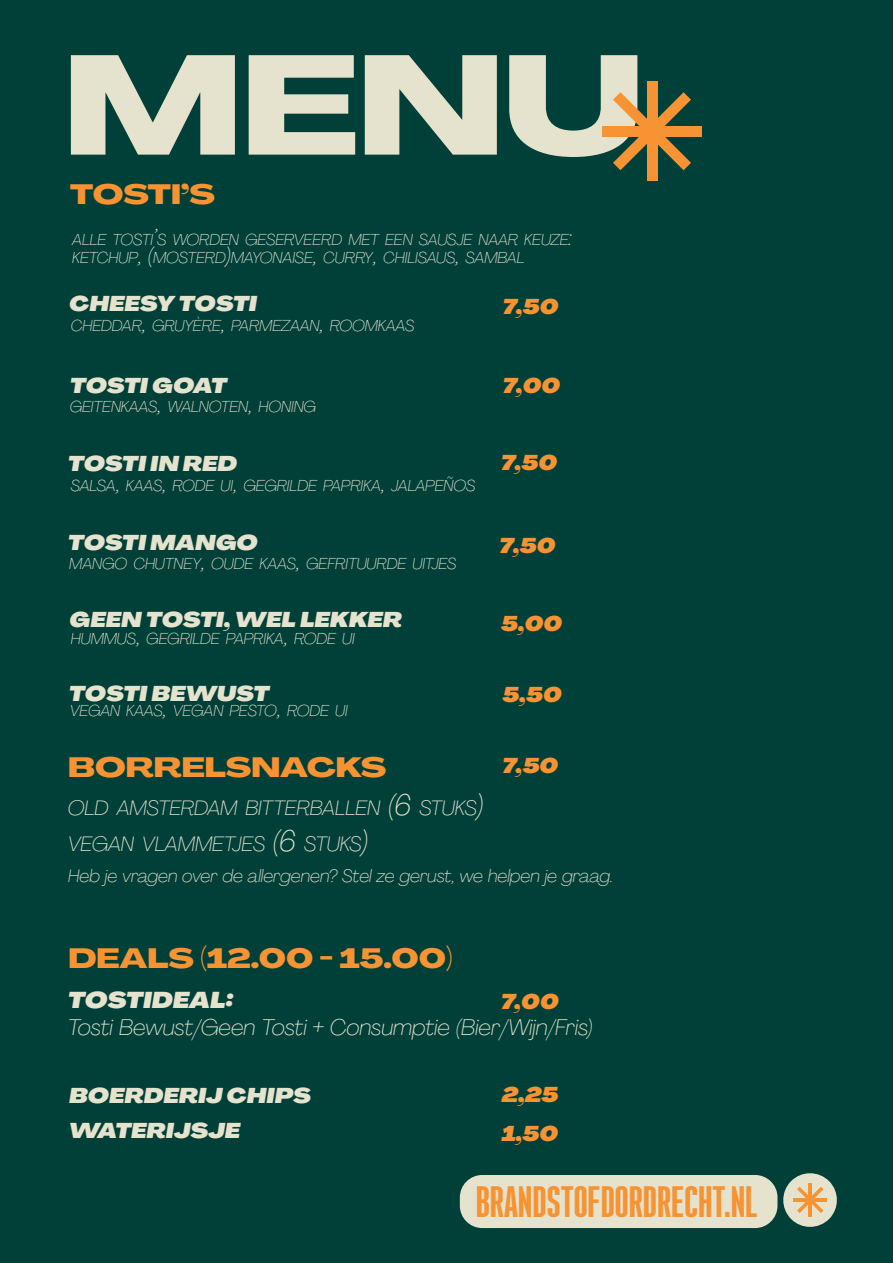
<style>
.page{position:relative;width:893px;height:1263px;background:#004039}
.page>*{position:absolute;margin:0;border:0;box-sizing:border-box;transform-origin:0 0}
.t1{font:800 138.9px "PP Agrandir Grand";color:#e5e2cd}
.t2{font:700 43.95px "Ristretto Pro";color:#f79332}
.t3{font:800 27.6px "PP Agrandir Grand";color:#f79332}
.t4{font:italic 100 22.5px "PP Agrandir";color:#e5e2cd}
.t5{font:italic 900 expanded 22.5px "PP Agrandir";color:#e5e2cd}
.t6{font:italic 900 expanded 21px "PP Agrandir";color:#e5e2cd}
.t7{font:italic 900 expanded 21px "PP Agrandir";color:#f79332}
.t8{font:italic 100 20.7px/35.4px "PP Agrandir";color:#e5e2cd}
.t9{font:italic 100 17.85px "PP Agrandir";color:#e5e2cd}
.t10{font:italic 100 15.75px/18px "PP Agrandir";color:#e5e2cd}
.s1{font-size:22.5px}
.s2{font-size:29.55px}
</style>
<div class="page">
<div style="left:460px;top:1175px;width:317px;height:53px;background:#e5e2cd;border-radius:22px"></div>
<svg style="left:783px;top:1173px;width:54px;height:54px"></svg>
<div style="left:602px;top:126px;width:100px;height:11px;background:#f79332"></div>
<div style="left:647px;top:81px;width:10px;height:100px;background:#f79332"></div>
<svg style="left:613px;top:92px;width:78px;height:78px"></svg>
<h1 class="t1" style="left:64px;top:18px;width:581px">MENU</h1>
<h3 class="t3" style="left:70px;top:177px;width:146px">TOSTI’S</h3>
<p class="t10" style="left:72px;top:231px;width:501px">ALLE TOSTI<span class="s1">’</span>S WORDEN GESERVEERD MET EEN SAUSJE NAAR KEUZE<span class="s1">:<br></span>KETCHUP<span class="s1">, (</span>MOSTERD<span class="s1">)</span>MAYONAISE<span class="s1">,</span> CURRY<span class="s1">,</span> CHILISAUS<span class="s1">,</span> SAMBAL</p>
<h3 class="t6" style="left:69px;top:290px;width:189px">CHEESY TOSTI</h3>
<p class="t10" style="left:71px;top:316px;width:345px">CHEDDAR<span class="s1">,</span> GRUYÈRE<span class="s1">,</span> PARMEZAAN<span class="s1">,</span> ROOMKAAS</p>
<h3 class="t7" style="left:503px;top:293px;width:57px">7,50</h3>
<h3 class="t6" style="left:70px;top:372px;width:159px">TOSTI GOAT</h3>
<p class="t10" style="left:70px;top:397px;width:248px">GEITENKAAS<span class="s1">,</span> WALNOTEN<span class="s1">,</span> HONING</p>
<h3 class="t7" style="left:503px;top:372px;width:59px">7,00</h3>
<h3 class="t6" style="left:68px;top:450px;width:171px">TOSTI IN RED</h3>
<p class="t10" style="left:71px;top:476px;width:406px">SALSA<span class="s1">,</span> KAAS<span class="s1">,</span> RODE UI<span class="s1">,</span> GEGRILDE PAPRIKA<span class="s1">,</span> JALAPEÑOS</p>
<h3 class="t7" style="left:501px;top:449px;width:57px">7,50</h3>
<h3 class="t6" style="left:68px;top:529px;width:191px">TOSTI MANGO</h3>
<p class="t10" style="left:69px;top:554px;width:389px">MANGO CHUTNEY<span class="s1">,</span> OUDE KAAS<span class="s1">,</span> GEFRITUURDE UITJES</p>
<h3 class="t7" style="left:500px;top:531px;width:57px">7,50</h3>
<h3 class="t6" style="left:70px;top:606px;width:334px">GEEN TOSTI, WEL LEKKER</h3>
<p class="t10" style="left:71px;top:630px;width:285px">HUMMUS<span class="s1">,</span> GEGRILDE PAPRIKA<span class="s1">,</span> RODE UI</p>
<h3 class="t7" style="left:501px;top:610px;width:63px">5,00</h3>
<h3 class="t6" style="left:69px;top:680px;width:202px">TOSTI BEWUST</h3>
<p class="t10" style="left:70px;top:702px;width:279px">VEGAN KAAS<span class="s1">,</span> VEGAN PESTO<span class="s1">,</span> RODE UI</p>
<h3 class="t7" style="left:502px;top:681px;width:61px">5,50</h3>
<h3 class="t3" style="left:68px;top:750px;width:320px">BORRELSNACKS</h3>
<h3 class="t7" style="left:502px;top:751px;width:57px">7,50</h3>
<h3 class="t8" style="left:68px;top:790px;width:417px">OLD AMSTERDAM BITTERBALLEN <span class="s2">(6</span> STUKS<span class="s2">)<br></span>VEGAN VLAMMETJES <span class="s2">(6</span> STUKS<span class="s2">)</span></h3>
<p class="t9" style="left:68px;top:865px;width:546px">Heb je vragen over de allergenen? Stel ze gerust, we helpen je graag.</p>
<h3 class="t3" style="left:68px;top:940px;width:386px">DEALS (12.00 - 15.00)</h3>
<h3 class="t5" style="left:68px;top:985px;width:167px">TOSTIDEAL:</h3>
<h3 class="t4" style="left:68px;top:1013px;width:526px">Tosti Bewust/Geen Tosti + Consumptie (Bier/Wijn/Fris)</h3>
<h3 class="t7" style="left:501px;top:988px;width:59px">7,00</h3>
<h3 class="t6" style="left:69px;top:1082px;width:243px">BOERDERIJ CHIPS</h3>
<h3 class="t7" style="left:502px;top:1081px;width:58px">2,25</h3>
<h3 class="t6" style="left:69px;top:1117px;width:173px">WATERIJSJE</h3>
<h3 class="t7" style="left:502px;top:1120px;width:58px">1,50</h3>
<h2 class="t2" style="left:476px;top:1176px;width:283px">BRANDSTOFDORDRECHT.NL</h2>
</div>
